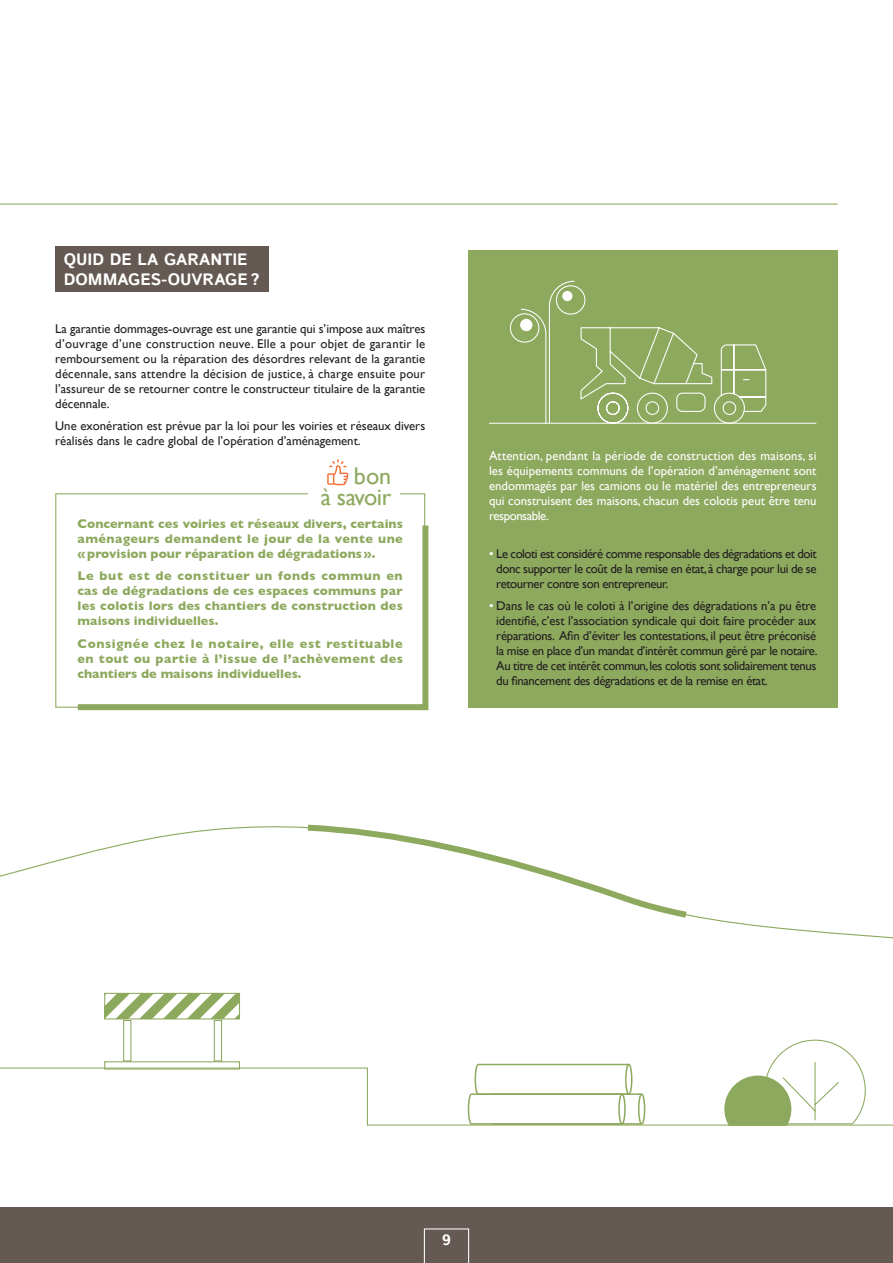
<style>
.page{position:relative;width:893px;height:1263px;background:#fff}
.page>*{position:absolute;margin:0;border:0;box-sizing:border-box;transform-origin:0 0}
.COURANT{font:24px/21px "Gill Sans";letter-spacing:-.02em;color:#8da95e;text-align:right}
.SOUS_TITRE{font:700 16.5px/19.8px "Istok";color:#fff}
.t1{font:700 15px "Istok";color:#fff}
.COURANT-2{font:12.75px/15px "Gill Sans";color:#231f20;text-align:justify}
.COURANT_CARTOUCHE{font:700 12.75px/15px "Gill Sans";color:#8da95e;text-align:justify}
.COURANT_BLANC{font:12.75px/15px "Gill Sans";letter-spacing:-.005em;color:#fff;text-align:justify}
.s1{color:#fff}
</style>
<div class="page">
<svg style="left:0;top:826px;width:893px;height:113px"></svg>
<svg style="left:302px;top:824px;width:391px;height:98px"></svg>
<svg style="left:770px;top:1039px;width:90px;height:28px"></svg>
<hr style="left:0;top:204px;width:838px;height:1px;background:#8da95e">
<div style="left:468px;top:250px;width:370px;height:458px;background:#8da95e"></div>
<div style="left:55px;top:246px;width:213px;height:46px;background:#655953"></div>
<svg style="left:327px;top:459px;width:22px;height:26px"></svg>
<hr style="left:489px;top:423px;width:327px;height:1px;background:#fff">
<svg style="left:509px;top:280px;width:258px;height:144px"></svg>
<div style="left:520px;top:319px;width:12px;height:12px;background:#fff;border-radius:50%"></div>
<svg style="left:0;top:1067px;width:893px;height:59px"></svg>
<div style="left:104px;top:1061px;width:136px;height:8px;border:1px solid #8da95e"></div>
<div style="left:123px;top:1020px;width:8px;height:41px;border:1px solid #8da95e"></div>
<div style="left:214px;top:1020px;width:8px;height:41px;border:1px solid #8da95e"></div>
<svg style="left:106px;top:995px;width:132px;height:22px"></svg>
<div style="left:104px;top:993px;width:136px;height:26px;border:1px solid #8da95e"></div>
<div style="left:625px;top:1064px;width:7px;height:31px;border:2px solid #8da95e;border-radius:50%"></div>
<svg style="left:467px;top:1063px;width:163px;height:62px"></svg>
<div style="left:638px;top:1093px;width:7px;height:31px;border:2px solid #8da95e;border-radius:50%"></div>
<hr style="left:491px;top:1093px;width:151px;height:2px;background:#8da95e">
<hr style="left:491px;top:1123px;width:151px;height:1px;background:#8da95e">
<svg style="left:72px;top:519px;width:357px;height:192px"></svg>
<div style="left:0;top:1208px;width:893px;height:55px;background:#655953"></div>
<svg style="left:424px;top:1228px;width:45px;height:35px"></svg>
<p class="SOUS_TITRE" style="left:64px;top:250px;width:198px">QUID DE LA GARANTIE<br>DOMMAGES-OUVRAGE ?</p>
<p class="COURANT-2" style="left:55px;top:321px;width:371px">La garantie dommages-ouvrage est une garantie qui s’impose aux maîtres d’ouvrage d’une construction neuve. Elle a pour objet de garantir le remboursement ou la réparation des désordres relevant de la garantie décennale, sans attendre la décision de justice, à charge ensuite pour l’assureur de se retourner contre le constructeur titulaire de la garantie décennale.</p>
<p class="COURANT-2" style="left:55px;top:418px;width:371px">Une exonération est prévue par la loi pour les voiries et réseaux divers réalisés dans le cadre global de l’opération d’aménagement.</p>
<p class="COURANT" style="left:321px;top:465px;width:72px">bon<br>à savoir</p>
<p class="COURANT_CARTOUCHE" style="left:78px;top:516px;width:327px">Concernant ces voiries et réseaux divers, certains aménageurs demandent le jour de la vente une «provision pour réparation de dégradations».</p>
<p class="COURANT_CARTOUCHE" style="left:78px;top:568px;width:327px">Le but est de constituer un fonds commun en cas de dégradations de ces espaces communs par les colotis lors des chantiers de construction des maisons individuelles.</p>
<p class="COURANT_CARTOUCHE" style="left:78px;top:636px;width:327px">Consignée chez le notaire, elle est restituable en tout ou partie à l’issue de l’achèvement des chantiers de maisons individuelles.</p>
<p class="COURANT_BLANC" style="left:489px;top:448px;width:329px">Attention, pendant la période de construction des maisons, si les équipements communs de l’opération d’aménagement sont endommagés par les camions ou le matériel des entrepreneurs qui construisent des maisons, chacun des colotis peut être tenu responsable.</p>
<p class="COURANT-2" style="left:496px;top:546px;width:322px;text-indent:-7px"><span class="s1">•</span> Le coloti est considéré comme responsable des dégradations et doit donc supporter le coût de la remise en état, à charge pour lui de se retourner contre son entrepreneur.</p>
<p class="COURANT-2" style="left:496px;top:598px;width:323px;text-indent:-7px"><span class="s1">•</span> Dans le cas où le coloti à l’origine des dégradations n’a pu être identifié, c’est l’association syndicale qui doit faire procéder aux réparations. Afin d’éviter les contestations, il peut être préconisé la mise en place d’un mandat d’intérêt commun géré par le notaire.<br>Au titre de cet intérêt commun, les colotis sont solidairement tenus du financement des dégradations et de la remise en état.</p>
<p class="t1" style="left:442px;top:1230px;width:10px">9</p>
</div>
